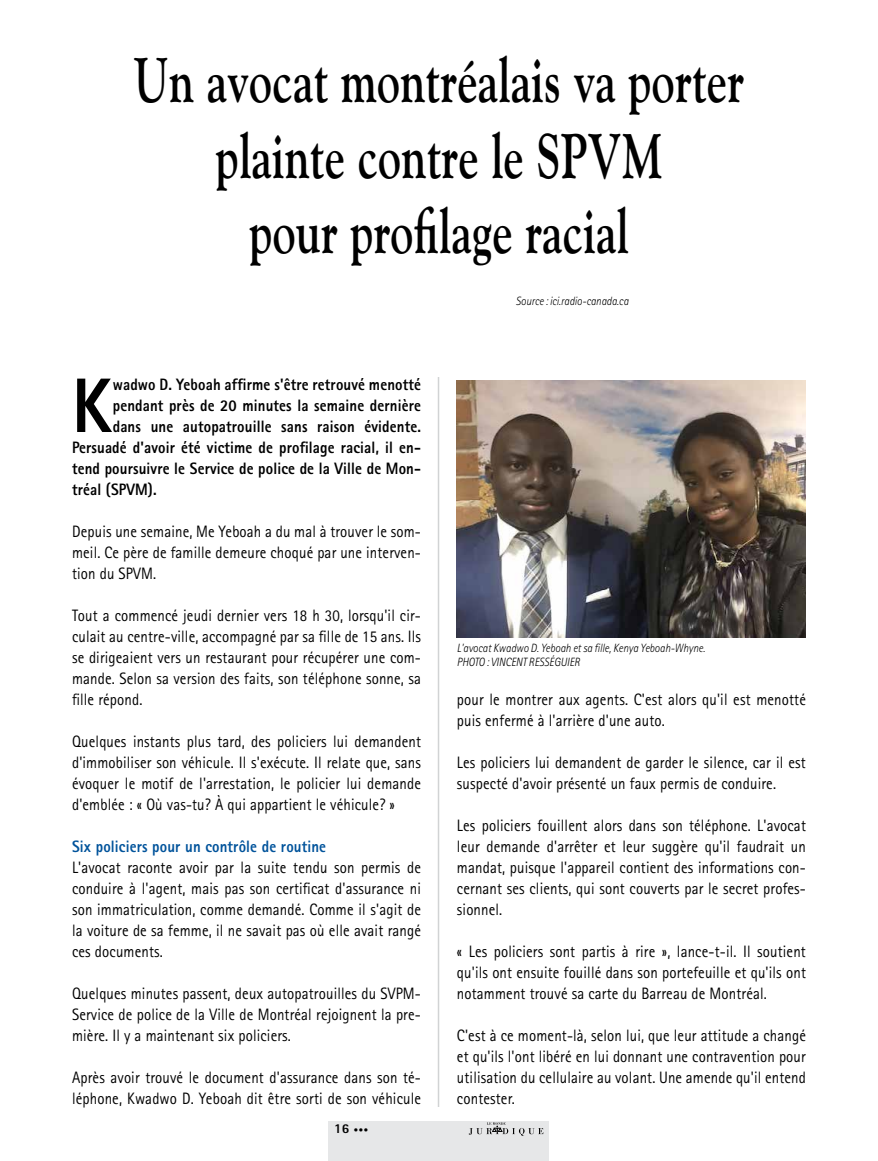
<style>
.page{position:relative;width:878px;height:1161px;background:#fff}
.page>*{position:absolute;margin:0;border:0;box-sizing:border-box;transform-origin:0 0}
.t1{font:800 77.4px "Rotis Sans Serif";color:#000;scale:.9 1}
.t2{font:700 63px/75.6px "Goudy Old Style BT";letter-spacing:.01em;color:#000;text-align:center;scale:.7 1}
.t3{font:16.5px/21px "Rotis Sans Serif";letter-spacing:.01em;color:#000;text-align:justify;scale:.9 1}
.t4{font:800 16.5px "Rotis Sans Serif";letter-spacing:.01em;color:#000;scale:.9 1}
.t5{font:800 16.5px "Rotis Sans Serif";letter-spacing:.01em;color:#00539b;scale:.9 1}
.t6{font:italic 300 12px/14.4px "Rotis Sans Serif";color:#000;scale:.9 1}
.t7{font:800 9px "Rotis Sans Serif";color:#000}
.s1{font-size:13.5px}
</style>
<div class="page">
<div style="left:328px;top:1121px;width:221px;height:40px;background:#e6e7e8"></div>
<svg style="left:469px;top:1122px;width:74px;height:14px"></svg>
<hr style="left:438px;top:54px;width:1px;height:1053px;background:#d1d3d4">
<div style="left:72px;top:54px;width:733px;height:322px;background:#fff"></div>
<img style="left:457px;top:381px;width:348px;height:257px">
<h2 class="t2" style="left:134px;top:41px;width:872px">Un avocat montréalais va porter plainte contre le SPVM<br>pour profilage racial</h2>
<p class="t6" style="left:516px;top:294px;width:127px">Source : ici.radio-canada.ca</p>
<h1 class="t1" style="left:72px;top:357px;width:46px">K</h1>
<p class="t4" style="left:113px;top:374px;width:344px">wadwo D. Yeboah affirme s'être retrouvé menotté</p>
<p class="t4" style="left:113px;top:395px;width:344px">pendant près de 20 minutes la semaine dernière</p>
<p class="t4" style="left:113px;top:416px;width:344px">dans une autopatrouille sans raison évidente.</p>
<p class="t4" style="left:72px;top:437px;width:389px">Persuadé d'avoir été victime de profilage racial, il en-</p>
<p class="t4" style="left:72px;top:458px;width:389px">tend poursuivre le Service de police de la Ville de Mon-</p>
<p class="t4" style="left:72px;top:479px;width:95px">tréal (SPVM).</p>
<p class="t3" style="left:72px;top:521px;width:389px">Depuis une semaine, Me Yeboah a du mal à trouver le som&shy;meil. Ce père de famille demeure choqué par une interven&shy;tion du SPVM.</p>
<p class="t3" style="left:72px;top:605px;width:389px">Tout a commencé jeudi dernier vers 18 h 30, lorsqu'il cir&shy;culait au centre-ville, accompagné par sa fille de 15 ans. Ils se dirigeaient vers un restaurant pour récupérer une com&shy;mande. Selon sa version des faits, son téléphone sonne, sa fille répond.</p>
<p class="t3" style="left:72px;top:731px;width:389px">Quelques instants plus tard, des policiers lui demandent d'immobiliser son véhicule. Il s'exécute. Il relate que, sans évoquer le motif de l'arrestation, le policier lui demande d'emblée : « Où vas-tu? À qui appartient le véhicule? »</p>
<p class="t5" style="left:72px;top:836px;width:284px">Six policiers pour un contrôle de routine</p>
<p class="t3" style="left:72px;top:857px;width:389px">L'avocat raconte avoir par la suite tendu son permis de conduire à l'agent, mais pas son certificat d'assurance ni son immatriculation, comme demandé. Comme il s'agit de la voiture de sa femme, il ne savait pas où elle avait rangé ces documents.</p>
<p class="t3" style="left:72px;top:983px;width:389px">Quelques minutes passent, deux autopatrouilles du SVPM-Service de police de la Ville de Montréal rejoignent la pre&shy;mière. Il y a maintenant six policiers.</p>
<p class="t3" style="left:72px;top:1067px;width:389px">Après avoir trouvé le document d'assurance dans son té&shy;léphone, Kwadwo D. Yeboah dit être sorti de son véhicule</p>
<p class="t7" style="left:334px;top:1124px;width:36px"><span class="s1">16</span> •••</p>
<p class="t6" style="left:457px;top:641px;width:277px">L'avocat Kwadwo D. Yeboah et sa fille, Kenya Yeboah-Whyne.<br>PHOTO : VINCENT RESSÉGUIER</p>
<p class="t3" style="left:457px;top:689px;width:389px">pour le montrer aux agents. C'est alors qu'il est menotté puis enfermé à l'arrière d'une auto.</p>
<p class="t3" style="left:457px;top:752px;width:389px">Les policiers lui demandent de garder le silence, car il est suspecté d'avoir présenté un faux permis de conduire.</p>
<p class="t3" style="left:457px;top:815px;width:389px">Les policiers fouillent alors dans son téléphone. L'avocat leur demande d'arrêter et leur suggère qu'il faudrait un mandat, puisque l'appareil contient des informations con&shy;cernant ses clients, qui sont couverts par le secret profes&shy;sionnel.</p>
<p class="t3" style="left:457px;top:941px;width:389px">« Les policiers sont partis à rire », lance-t-il. Il soutient qu'ils ont ensuite fouillé dans son portefeuille et qu'ils ont notamment trouvé sa carte du Barreau de Montréal.</p>
<p class="t3" style="left:457px;top:1025px;width:389px">C'est à ce moment-là, selon lui, que leur attitude a changé et qu'ils l'ont libéré en lui donnant une contravention pour utilisation du cellulaire au volant. Une amende qu'il entend contester.</p>
</div>
